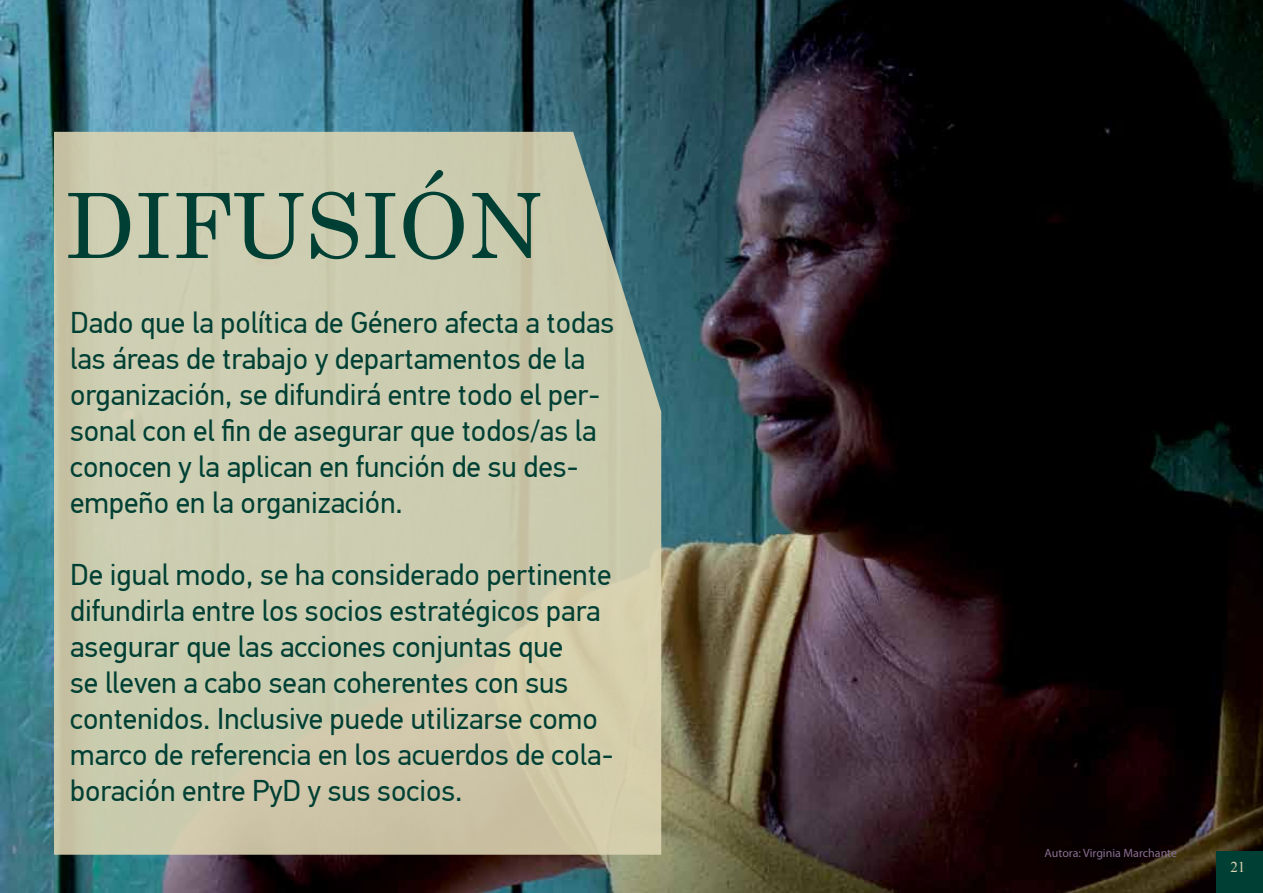
<style>
.page{position:relative;width:1263px;height:893px;background:#fff}
.page>*{position:absolute;margin:0;border:0;box-sizing:border-box;transform-origin:0 0}
.t1{font:90px "Century";color:#004034}
.t2{font:30px/36px "PF Din Text Pro";color:#004034}
.t3{font:15px "Times New Roman";color:#dcd4b2}
.t4{font:12px "Myriad Pro";color:#876e90}
</style>
<div class="page">
<img style="left:0;top:0;width:1263px;height:893px">
<svg style="left:54px;top:132px;width:607px;height:723px;background:#c8c7ac"></svg>
<div style="left:1217px;top:851px;width:46px;height:42px;background:#004034"></div>
<h1 class="t1" style="left:65px;top:150px;width:478px">DIFUSIÓN</h1>
<p class="t2" style="left:70px;top:305px;width:546px">Dado que la política de Género afecta a todas las áreas de trabajo y departamentos de la organización, se difundirá entre todo el per&shy;sonal con el fin de asegurar que todos/as la conocen y la aplican en función de su des&shy;empeño en la organización.</p>
<p class="t2" style="left:70px;top:557px;width:545px">De igual modo, se ha considerado pertinente difundirla entre los socios estratégicos para asegurar que las acciones conjuntas que<br>se lleven a cabo sean coherentes con sus contenidos. Inclusive puede utilizarse como marco de referencia en los acuerdos de cola&shy;boración entre PyD y sus socios.</p>
<p class="t4" style="left:1045px;top:845px;width:134px">Autora: Virginia Marchante</p>
<p class="t3" style="left:1230px;top:857px;width:16px">21</p>
</div>
